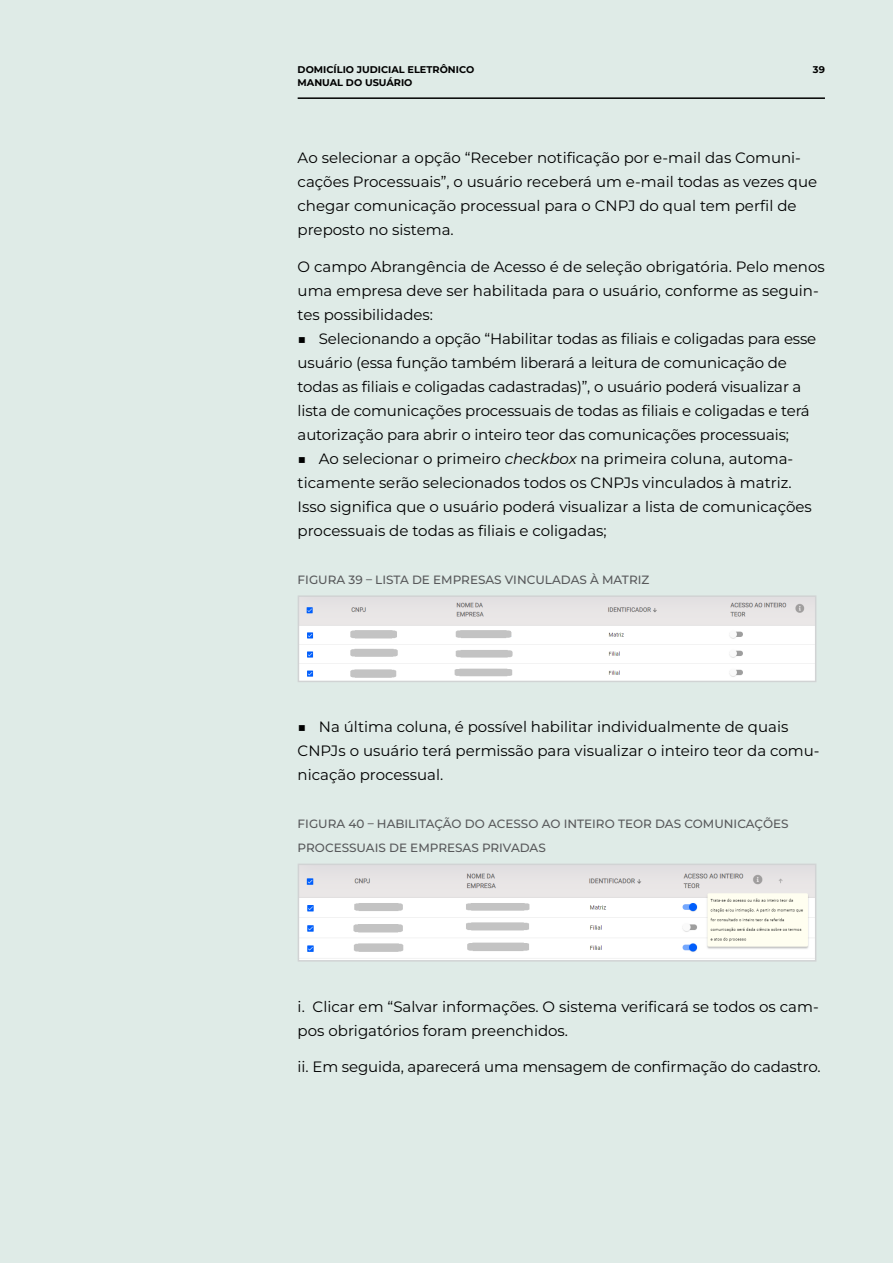
<style>
.page{position:relative;width:893px;height:1263px;background:#dfebe7}
.page>*{position:absolute;margin:0;border:0;box-sizing:border-box;transform-origin:0 0}
.t1{font:15px/24px "Montserrat";color:#000}
.t2{font:500 12px/24px "Montserrat";color:#58595b}
.t3{font:700 9.75px/12.8px "Montserrat";color:#000}
.s1{font-style:italic}
</style>
<div class="page">
<hr style="left:298px;top:97px;width:527px;height:2px;background:#000">
<img style="left:301px;top:598px;width:512px;height:81px">
<div style="left:298px;top:595px;width:518px;height:87px;border:2px solid #d1d3d4"></div>
<img style="left:301px;top:866px;width:512px;height:92px">
<div style="left:298px;top:863px;width:518px;height:98px;border:2px solid #d1d3d4"></div>
<p class="t3" style="left:298px;top:63px;width:178px">DOMICÍLIO JUDICIAL ELETRÔNICO<br>MANUAL DO USUÁRIO</p>
<p class="t3" style="left:813px;top:63px;width:13px">39</p>
<p class="t1" style="left:298px;top:146px;width:521px">Ao selecionar a opção “Receber notificação por e-mail das Comuni&shy;cações Processuais”, o usuário receberá um e-mail todas as vezes que chegar comunicação processual para o CNPJ do qual tem perfil de preposto no sistema.</p>
<p class="t1" style="left:298px;top:254px;width:529px">O campo Abrangência de Acesso é de seleção obrigatória. Pelo menos uma empresa deve ser habilitada para o usuário, conforme as seguin&shy;tes possibilidades:</p>
<p class="t1" style="left:298px;top:326px;width:520px">■ Selecionando a opção “Habilitar todas as filiais e coligadas para esse usuário (essa função também liberará a leitura de comunicação de todas as filiais e coligadas cadastradas)”, o usuário poderá visualizar a lista de comunicações processuais de todas as filiais e coligadas e terá autorização para abrir o inteiro teor das comunicações processuais;</p>
<p class="t1" style="left:298px;top:446px;width:516px">■ Ao selecionar o primeiro <span class="s1">checkbox</span> na primeira coluna, automa&shy;ticamente serão selecionados todos os CNPJs vinculados à matriz.<br>Isso significa que o usuário poderá visualizar a lista de comunicações processuais de todas as filiais e coligadas;</p>
<p class="t2" style="left:298px;top:568px;width:17px">FIGURA</p>
<p class="t2" style="left:348px;top:568px;width:302px">39 – LISTA DE EMPRESAS VINCULADAS À MATRIZ</p>
<p class="t1" style="left:298px;top:715px;width:523px">■ Na última coluna, é possível habilitar individualmente de quais<br>CNPJs o usuário terá permissão para visualizar o inteiro teor da comu&shy;nicação processual.</p>
<p class="t2" style="left:298px;top:812px;width:17px">FIGURA</p>
<p class="t2" style="left:298px;top:812px;width:492px;text-indent:51px">40 – HABILITAÇÃO DO ACESSO AO INTEIRO TEOR DAS COMUNICAÇÕES<br>PROCESSUAIS DE EMPRESAS PRIVADAS</p>
<p class="t1" style="left:298px;top:994px;width:523px">i. Clicar em “Salvar informações. O sistema verificará se todos os cam&shy;pos obrigatórios foram preenchidos.</p>
<p class="t1" style="left:298px;top:1055px;width:524px">ii. Em seguida, aparecerá uma mensagem de confirmação do cadastro.</p>
</div>
